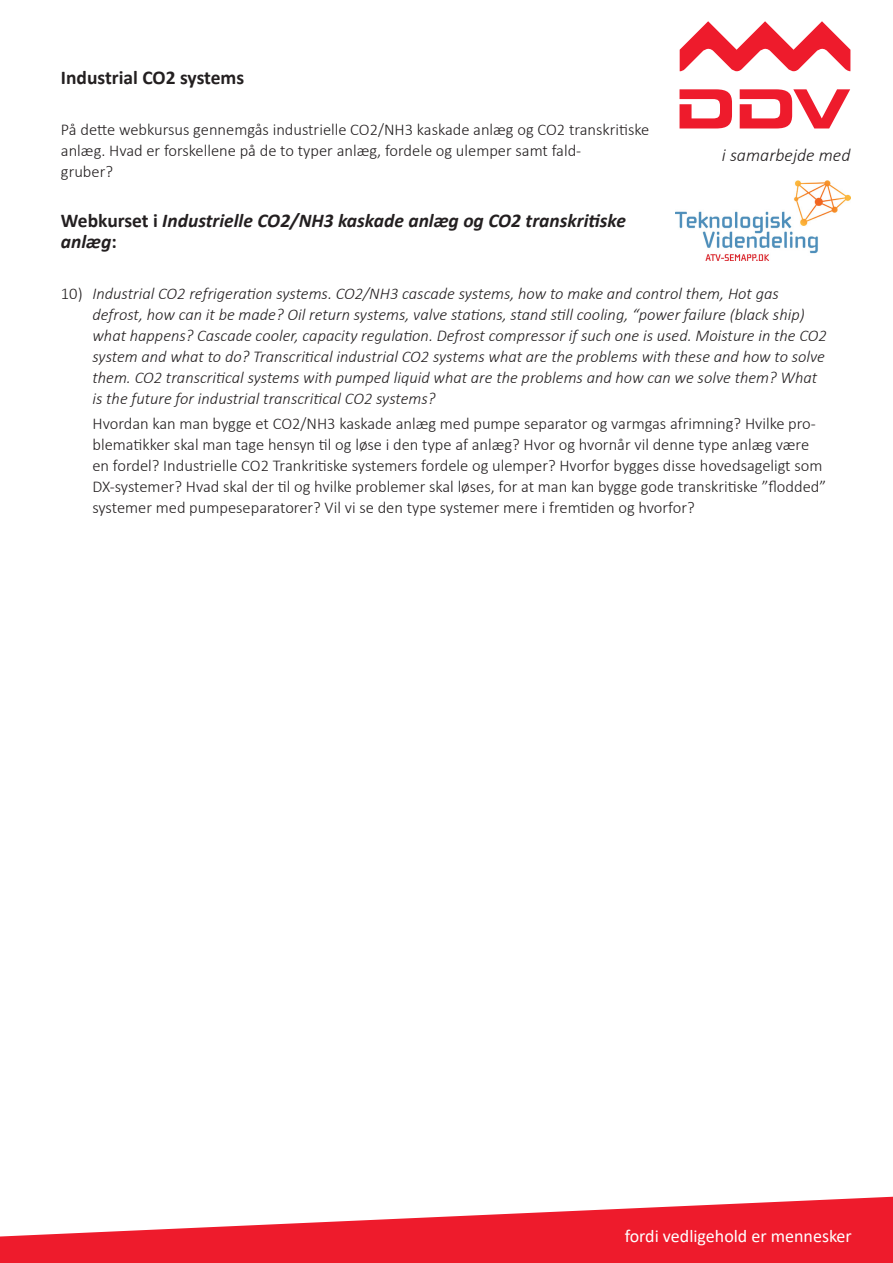
<style>
.page{position:relative;width:893px;height:1263px;background:#fff}
.page>*{position:absolute;margin:0;border:0;box-sizing:border-box;transform-origin:0 0}
.t1{font:italic 700 19.5px/21px "Calibri";color:#231f20}
.t2{font:700 19.5px "Calibri";color:#231f20}
.t3{font:18px "Calibri";color:#fff}
.t4{font:italic 300 18px "Calibri";color:#231f20}
.t5{font:300 16.5px/21px "Calibri";color:#231f20}
.t6{font:italic 300 16.5px/21px "Calibri";color:#231f20}
.s1{font-style:normal}
</style>
<div class="page">
<svg style="left:0;top:1197px;width:893px;height:66px;fill:#ee1b2c"></svg>
<svg style="left:679px;top:89px;width:53px;height:39px"></svg>
<svg style="left:740px;top:89px;width:110px;height:39px"></svg>
<svg style="left:680px;top:21px;width:170px;height:51px"></svg>
<img style="left:675px;top:181px;width:175px;height:79px">
<p class="t2" style="left:61px;top:64px;width:185px">Industrial CO2 systems</p>
<p class="t5" style="left:61px;top:118px;width:590px">På dette webkursus gennemgås industrielle CO2/NH3 kaskade anlæg og CO2 transkritiske anlæg. Hvad er forskellene på de to typer anlæg, fordele og ulemper samt fald-<br>gruber?</p>
<p class="t1" style="left:61px;top:209px;width:566px"><span class="s1">Webkurset i</span> Industrielle CO2/NH3 kaskade anlæg og CO2 transkritiske anlæg<span class="s1">:</span></p>
<p class="t6" style="left:92px;top:282px;width:736px;text-indent:-32px"><span class="s1">10)</span> Industrial CO2 refrigeration systems. CO2/NH3 cascade systems, how to make and control them, Hot gas defrost, how can it be made? Oil return systems, valve stations, stand still cooling, “power failure (black ship) what happens? Cascade cooler, capacity regulation. Defrost compressor if such one is used. Moisture in the CO2 system and what to do? Transcritical industrial CO2 systems what are the problems with these and how to solve them. CO2 transcritical systems with pumped liquid what are the problems and how can we solve them? What is the future for industrial transcritical CO2 systems?</p>
<p class="t5" style="left:92px;top:413px;width:735px">Hvordan kan man bygge et CO2/NH3 kaskade anlæg med pumpe separator og varmgas afrimning? Hvilke pro&shy;blematikker skal man tage hensyn til og løse i den type af anlæg? Hvor og hvornår vil denne type anlæg være en fordel? Industrielle CO2 Trankritiske systemers fordele og ulemper? Hvorfor bygges disse hovedsageligt som DX-systemer? Hvad skal der til og hvilke problemer skal løses, for at man kan bygge gode transkritiske ”flodded” systemer med pumpeseparatorer? Vil vi se den type systemer mere i fremtiden og hvorfor?</p>
<p class="t4" style="left:722px;top:144px;width:130px">i samarbejde med</p>
<p class="t3" style="left:625px;top:1223px;width:229px">fordi vedligehold er mennesker</p>
</div>
